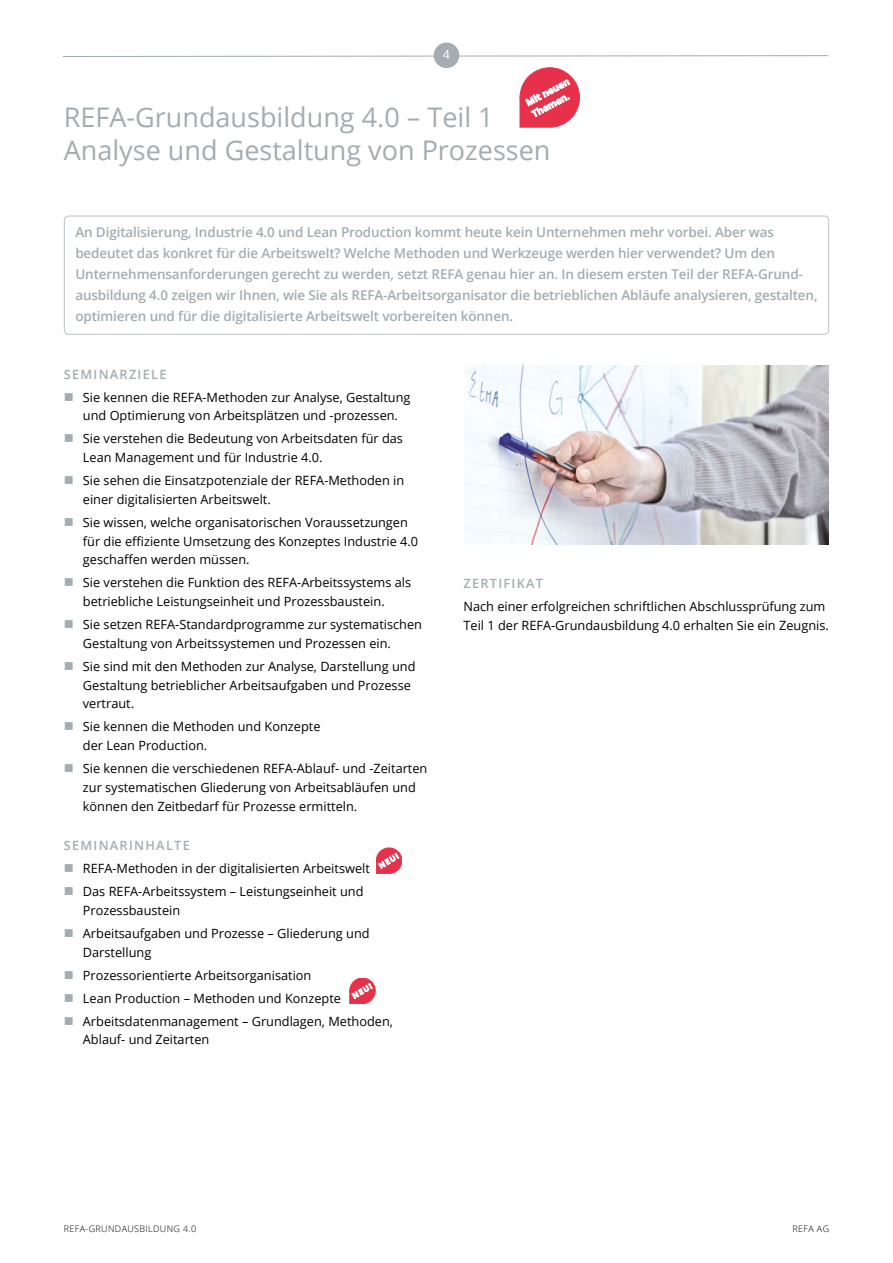
<style>
.page{position:relative;width:893px;height:1263px;background:#fff}
.page>*{position:absolute;margin:0;border:0;box-sizing:border-box;transform-origin:0 0}
.t1{font:27px/33px "Open Sans";color:#a3acb1}
.t2{font:600 13.5px/21px "Open Sans";letter-spacing:-.01em;color:#a3acb1}
.t3{font:12.75px/18.8px "Open Sans";color:#000}
.t4{font:600 12.75px "Open Sans";letter-spacing:.1em;color:#a3acb1}
.t5{font:12.75px "Segoe UI";color:#fff}
.t6{font:300 9px "Open Sans";letter-spacing:.04em;color:#000}
</style>
<div class="page">
<svg style="left:63px;top:55px;width:766px;height:2px"></svg>
<div style="left:434px;top:43px;width:25px;height:25px;background:#a3acb1;border-radius:50%"></div>
<div style="left:64px;top:216px;width:765px;height:119px;border:1px solid #bdc2c6;border-radius:4px"></div>
<img style="left:465px;top:366px;width:363px;height:178px">
<svg style="left:376px;top:848px;width:26px;height:25px"></svg>
<svg style="left:350px;top:978px;width:25px;height:25px"></svg>
<svg style="left:520px;top:68px;width:59px;height:59px"></svg>
<p class="t5" style="left:443px;top:46px;width:8px">4</p>
<h1 class="t1" style="left:64px;top:100px;width:488px">REFA-Grundausbildung 4.0 – Teil 1<br>Analyse und Gestaltung von Prozessen</h1>
<p class="t2" style="left:75px;top:222px;width:744px">An Digitalisierung, Industrie 4.0 und Lean Production kommt heute kein Unternehmen mehr vorbei. Aber was bedeutet das konkret für die Arbeitswelt? Welche Methoden und Werkzeuge werden hier verwendet? Um den Unternehmensanforderungen gerecht zu werden, setzt REFA genau hier an. In diesem ersten Teil der REFA-Grund&shy;ausbildung 4.0 zeigen wir Ihnen, wie Sie als REFA-Arbeitsorganisator die betrieblichen Abläufe analysieren, gestalten, optimieren und für die digitalisierte Arbeitswelt vorbereiten können.</p>
<p class="t4" style="left:64px;top:365px;width:104px">SEMINARZIELE</p>
<p class="t3" style="left:83px;top:387px;width:329px">Sie kennen die REFA-Methoden zur Analyse, Gestaltung und Optimierung von Arbeitsplätzen und -prozessen.</p>
<p class="t3" style="left:83px;top:429px;width:322px">Sie verstehen die Bedeutung von Arbeitsdaten für das<br>Lean Management und für Industrie 4.0.</p>
<p class="t3" style="left:83px;top:471px;width:323px">Sie sehen die Einsatzpotenziale der REFA-Methoden in einer digitalisierten Arbeitswelt.</p>
<p class="t3" style="left:83px;top:513px;width:337px">Sie wissen, welche organisatorischen Voraussetzungen für die effiziente Umsetzung des Konzeptes Industrie 4.0 geschaffen werden müssen.</p>
<p class="t3" style="left:83px;top:573px;width:330px">Sie verstehen die Funktion des REFA-Arbeitssystems als betriebliche Leistungseinheit und Prozessbaustein.</p>
<p class="t3" style="left:83px;top:615px;width:341px">Sie setzen REFA-Standardprogramme zur systematischen<br>Gestaltung von Arbeitssystemen und Prozessen ein.</p>
<p class="t3" style="left:83px;top:657px;width:334px">Sie sind mit den Methoden zur Analyse, Darstellung und<br>Gestaltung betrieblicher Arbeitsaufgaben und Prozesse vertraut.</p>
<p class="t3" style="left:83px;top:717px;width:239px">Sie kennen die Methoden und Konzepte der Lean Production.</p>
<p class="t3" style="left:83px;top:759px;width:346px">Sie kennen die verschiedenen REFA-Ablauf- und -Zeitarten zur systematischen Gliederung von Arbeitsabläufen und können den Zeitbedarf für Prozesse ermitteln.</p>
<p class="t4" style="left:64px;top:837px;width:128px">SEMINARINHALTE</p>
<p class="t3" style="left:83px;top:856px;width:288px;line-height:23px">REFA-Methoden in der digitalisierten Arbeitswelt<br>Das REFA-Arbeitssystem – Leistungseinheit und</p>
<p class="t3" style="left:83px;top:898px;width:288px;line-height:23px">Prozessbaustein<br>Arbeitsaufgaben und Prozesse – Gliederung und</p>
<p class="t3" style="left:83px;top:940px;width:312px;line-height:23px">Darstellung<br>Prozessorientierte Arbeitsorganisation<br>Lean Production – Methoden und Konzepte Arbeitsdatenmanagement – Grundlagen, Methoden,</p>
<p class="t3" style="left:83px;top:1030px;width:128px">Ablauf- und Zeitarten</p>
<p class="t4" style="left:463px;top:575px;width:81px">ZERTIFIKAT</p>
<p class="t3" style="left:463px;top:597px;width:367px">Nach einer erfolgreichen schriftlichen Abschlussprüfung zum<br>Teil 1 der REFA-Grundausbildung 4.0 erhalten Sie ein Zeugnis.</p>
<p class="t6" style="left:64px;top:1222px;width:134px">REFA-GRUNDAUSBILDUNG 4.0</p>
<p class="t6" style="left:793px;top:1222px;width:38px">REFA AG</p>
</div>
